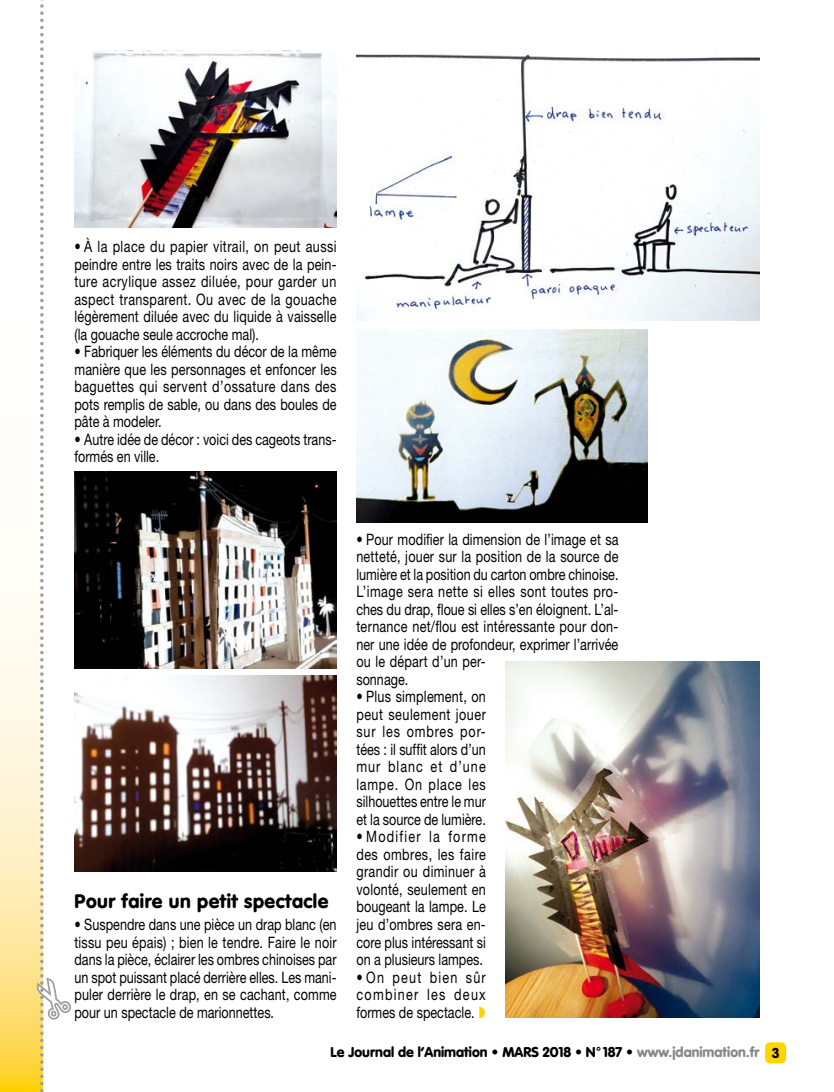
<style>
.page{position:relative;width:834px;height:1092px;background:#fff}
.page>*{position:absolute;margin:0;border:0;box-sizing:border-box;transform-origin:0 0}
.t1{font:900 19.25px "VAG Rounded";letter-spacing:.025em;color:#000}
.t2{font:15.75px/17.5px "Helvetica Neue";color:#000;text-align:justify;scale:.8 1}
.t3{font:900 14px "VAG Rounded";color:#000}
.s1{color:#ffd400}
.s2{color:#87888a}
</style>
<div class="page">
<div style="left:765px;top:1042px;width:21px;height:21px;background:#ffd400;border-radius:5px"></div>
<svg style="left:0;top:607px;width:34px;height:484px;background:#ffedb3"></svg>
<img style="left:74px;top:50px;width:262px;height:177px">
<img style="left:357px;top:329px;width:290px;height:193px">
<img style="left:505px;top:662px;width:254px;height:355px">
<img style="left:74px;top:472px;width:262px;height:196px">
<img style="left:356px;top:54px;width:403px;height:266px">
<img style="left:74px;top:675px;width:262px;height:196px">
<svg style="left:34px;top:0;width:37px;height:1092px"></svg>
<p class="t2" style="left:74px;top:238px;width:329px">• À la place du papier vitrail, on peut aussi peindre entre les traits noirs avec de la pein&shy;ture acrylique assez diluée, pour garder un aspect transparent. Ou avec de la gouache légèrement diluée avec du liquide à vaisselle (la gouache seule accroche mal).</p>
<p class="t2" style="left:74px;top:343px;width:329px">• Fabriquer les éléments du décor de la même manière que les personnages et enfoncer les baguettes qui servent d’ossature dans des pots remplis de sable, ou dans des boules de pâte à modeler.</p>
<p class="t2" style="left:74px;top:430px;width:329px">• Autre idée de décor : voici des cageots trans&shy;formés en ville.</p>
<p class="t1" style="left:74px;top:889px;width:255px">Pour faire un petit spectacle</p>
<p class="t2" style="left:74px;top:915px;width:329px">• Suspendre dans une pièce un drap blanc (en tissu peu épais) ; bien le tendre. Faire le noir dans la pièce, éclairer les ombres chinoises par un spot puissant placé derrière elles. Les mani&shy;puler derrière le drap, en se cachant, comme pour un spectacle de marionnettes.</p>
<p class="t2" style="left:356px;top:530px;width:329px;text-align:left">• Pour modifier la dimension de l’image et sa netteté, jouer sur la position de la source de lumière et la position du carton ombre chinoise.<br>L’image sera nette si elles sont toutes pro&shy;ches du drap, floue si elles s’en éloignent. L’al&shy;ternance net/flou est intéressante pour don&shy;ner une idée de profondeur, exprimer l’arrivée ou le départ d’un per-<br>sonnage.</p>
<p class="t2" style="left:356px;top:687px;width:163px">• Plus simplement, on peut seulement jouer sur les ombres por&shy;tées : il suffit alors d’un mur blanc et d’une lampe. On place les silhouettes entre le mur et la source de lumière.</p>
<p class="t2" style="left:356px;top:827px;width:163px">• Modifier la forme des ombres, les faire grandir ou diminuer à volonté, seulement en bougeant la lampe. Le jeu d’ombres sera en&shy;core plus intéressant si on a plusieurs lampes.</p>
<p class="t2" style="left:356px;top:967px;width:163px">• On peut bien sûr combiner les deux formes de spectacle. <span class="s1">◗</span></p>
<p class="t3" style="left:330px;top:1043px;width:450px">Le Journal de l’Animation • MARS 2018 • N° 187 • <span class="s2">www.jdanimation.fr</span> 3</p>
</div>
